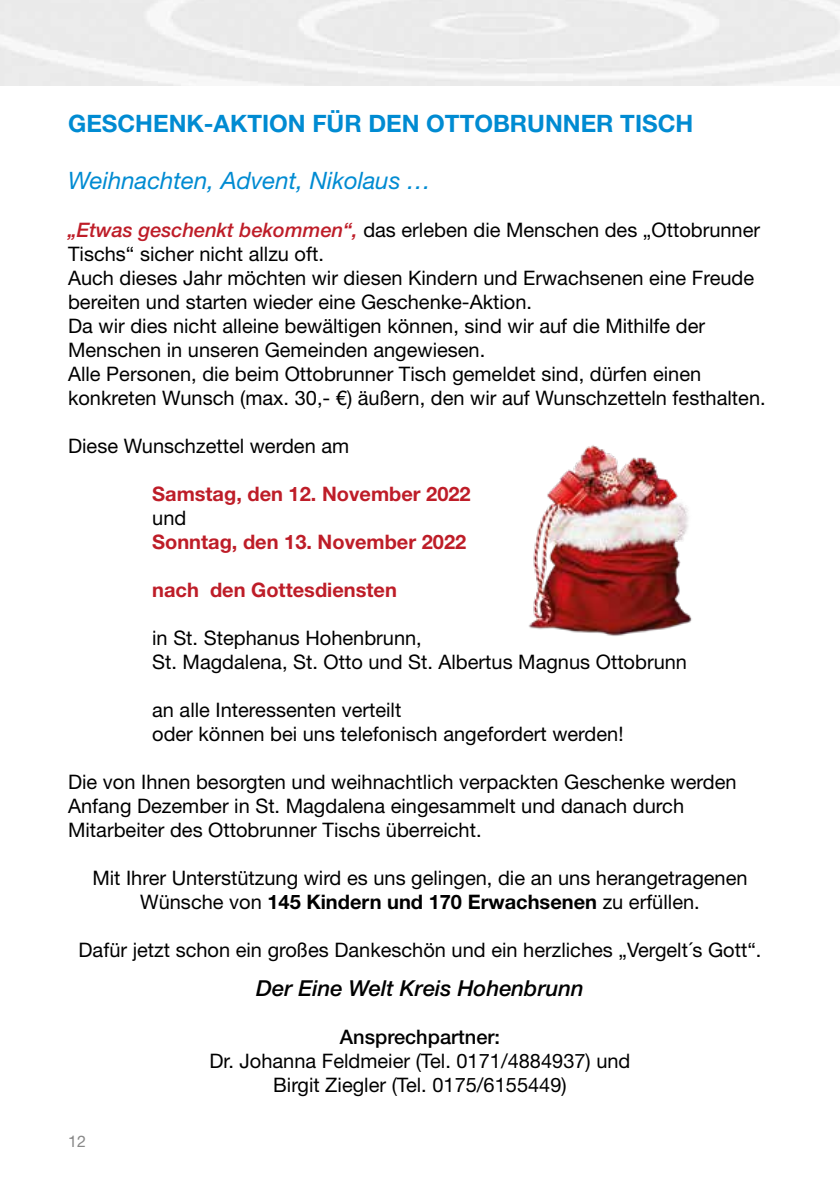
<style>
.page{position:relative;width:840px;height:1191px;background:#fff}
.page>*{position:absolute;margin:0;border:0;box-sizing:border-box;transform-origin:0 0}
.t1{font:700 24px "Helvetica Neue LT";color:#008bd2}
.t2{font:italic 24px "Helvetica Neue LT";color:#008bd2}
.t3{font:italic 500 22px "Helvetica Neue LT";color:#000}
.t4{font:20px/24px "Helvetica Neue LT";color:#000}
.t5{font:700 20px "Helvetica Neue LT";color:#be1d28}
.t6{font:500 20px "Helvetica Neue LT";color:#000}
.t7{font:16px "Helvetica Neue LT";color:#878787}
.s1{font-weight:500;font-style:italic;color:#be1d28}
.s2{font-weight:700}
</style>
<div class="page">
<img style="left:528px;top:445px;width:164px;height:191px">
<p class="t1" style="left:68px;top:109px;width:626px">GESCHENK-AKTION FÜR DEN OTTOBRUNNER TISCH</p>
<p class="t2" style="left:68px;top:166px;width:364px">Weihnachten, Advent, Nikolaus …</p>
<p class="t4" style="left:68px;top:218px;width:698px"><span class="s1">„Etwas geschenkt bekommen“,</span> das erleben die Menschen des „Ottobrunner Tischs“ sicher nicht allzu oft.<br>Auch dieses Jahr möchten wir diesen Kindern und Erwachsenen eine Freude bereiten und starten wieder eine Geschenke-Aktion.<br>Da wir dies nicht alleine bewältigen können, sind wir auf die Mithilfe der Menschen in unseren Gemeinden angewiesen.<br>Alle Personen, die beim Ottobrunner Tisch gemeldet sind, dürfen einen konkreten Wunsch (max. 30,- €) äußern, den wir auf Wunschzetteln festhalten.</p>
<p class="t4" style="left:68px;top:434px;width:282px">Diese Wunschzettel werden am</p>
<p class="t5" style="left:152px;top:481px;width:320px">Samstag, den 12. November 2022</p>
<p class="t4" style="left:152px;top:506px;width:36px">und</p>
<p class="t5" style="left:152px;top:529px;width:315px">Sonntag, den 13. November 2022</p>
<p class="t5" style="left:152px;top:577px;width:246px">nach den Gottesdiensten</p>
<p class="t4" style="left:152px;top:626px;width:536px">in St. Stephanus Hohenbrunn,<br>St. Magdalena, St. Otto und St. Albertus Magnus Ottobrunn</p>
<p class="t4" style="left:152px;top:698px;width:472px">an alle Interessenten verteilt<br>oder können bei uns telefonisch angefordert werden!</p>
<p class="t4" style="left:68px;top:770px;width:669px">Die von Ihnen besorgten und weihnachtlich verpackten Geschenke werden<br>Anfang Dezember in St. Magdalena eingesammelt und danach durch<br>Mitarbeiter des Ottobrunner Tischs überreicht.</p>
<p class="t4" style="left:92px;top:866px;width:656px;text-align:center">Mit Ihrer Unterstützung wird es uns gelingen, die an uns herangetragenen<br>Wünsche von <span class="s2">145 Kindern und 170 Erwachsenen</span> zu erfüllen.</p>
<p class="t4" style="left:78px;top:938px;width:684px">Dafür jetzt schon ein großes Dankeschön und ein herzliches „Vergelt´s Gott“.</p>
<p class="t3" style="left:256px;top:975px;width:329px">Der Eine Welt Kreis Hohenbrunn</p>
<p class="t6" style="left:339px;top:1024px;width:162px">Ansprechpartner:</p>
<p class="t4" style="left:209px;top:1048px;width:422px;text-align:center">Dr. Johanna Feldmeier (Tel. 0171/4884937) und<br>Birgit Ziegler (Tel. 0175/6155449)</p>
<p class="t7" style="left:68px;top:1131px;width:19px">12</p>
</div>
